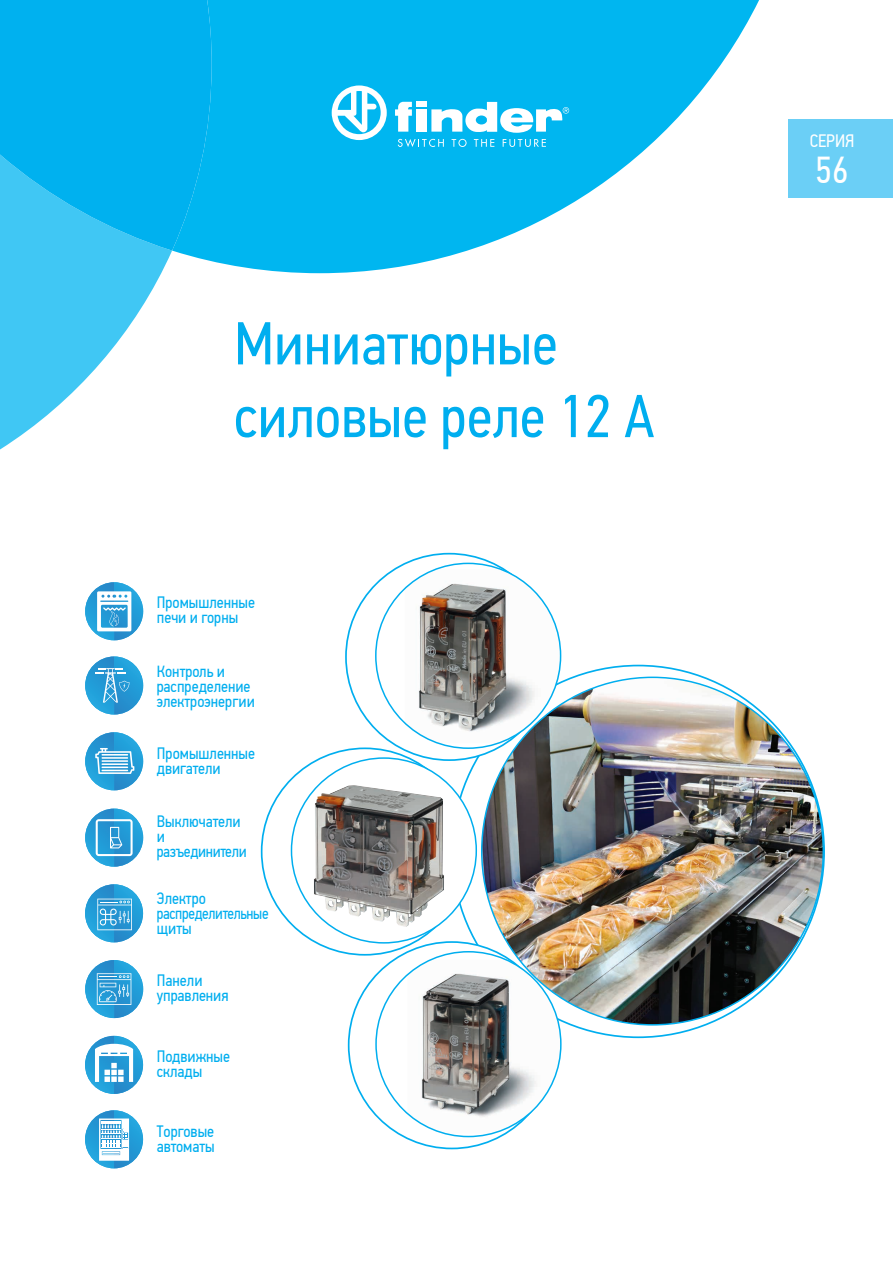
<style>
.page{position:relative;width:893px;height:1263px;background:#fff}
.page>*{position:absolute;margin:0;border:0;box-sizing:border-box;transform-origin:0 0}
.t1{font:60.6px/72.8px "PF Din Text Cond Pro";color:#00aeef}
.t2{font:37.5px "PF Din Text Cond Pro";color:#fff}
.t3{font:18px "PF Din Text Cond Pro";color:#fff}
.t4{font:16.5px/15px "PF Din Text Cond Pro";color:#00aeef}
.t5{font:16.5px/15px "PF Din Text Cond Pro";letter-spacing:-.02em;color:#00aeef}
</style>
<div class="page">
<div style="left:788px;top:119px;width:105px;height:79px;background:#6bcff6"></div>
<img style="left:85px;top:1110px;width:58px;height:58px">
<svg style="left:99px;top:1118px;width:30px;height:43px"></svg>
<img style="left:85px;top:656px;width:58px;height:58px">
<svg style="left:95px;top:668px;width:35px;height:35px"></svg>
<img style="left:85px;top:582px;width:58px;height:58px">
<svg style="left:97px;top:591px;width:34px;height:40px"></svg>
<img style="left:85px;top:732px;width:58px;height:58px">
<svg style="left:95px;top:748px;width:39px;height:26px"></svg>
<img style="left:85px;top:809px;width:58px;height:58px">
<svg style="left:96px;top:819px;width:37px;height:37px"></svg>
<img style="left:85px;top:960px;width:58px;height:58px">
<svg style="left:97px;top:973px;width:34px;height:32px"></svg>
<img style="left:85px;top:1036px;width:58px;height:58px">
<svg style="left:95px;top:1044px;width:38px;height:38px"></svg>
<img style="left:85px;top:884px;width:58px;height:58px">
<svg style="left:97px;top:899px;width:35px;height:31px"></svg>
<svg style="left:173px;top:0;width:586px;height:273px;fill:#00b6f0"></svg>
<svg style="left:0;top:251px;width:172px;height:198px;fill:#40c7f4"></svg>
<svg style="left:0;top:0;width:212px;height:251px;background:#08b4ef"></svg>
<svg style="left:332px;top:85px;width:55px;height:55px"></svg>
<svg style="left:431px;top:102px;width:138px;height:31px"></svg>
<svg style="left:395px;top:102px;width:17px;height:30px"></svg>
<div style="left:416px;top:109px;width:10px;height:23px;background:#fff"></div>
<div style="left:416px;top:102px;width:10px;height:5px;background:#fff"></div>
<svg style="left:398px;top:139px;width:46px;height:8px"></svg>
<svg style="left:452px;top:139px;width:15px;height:8px"></svg>
<svg style="left:474px;top:139px;width:20px;height:8px"></svg>
<svg style="left:503px;top:139px;width:43px;height:8px"></svg>
<svg style="left:569px;top:665px;width:256px;height:373px"></svg>
<svg style="left:261px;top:553px;width:301px;height:596px"></svg>
<img style="left:481px;top:676px;width:343px;height:349px">
<h1 class="t1" style="left:234px;top:307px;width:422px">Миниатюрные силовые реле 12 А</h1>
<p class="t4" style="left:157px;top:595px;width:100px">Промышленные печи и горны</p>
<p class="t4" style="left:157px;top:664px;width:100px">Контроль и распределение электроэнергии</p>
<p class="t4" style="left:157px;top:746px;width:100px">Промышленные двигатели</p>
<p class="t5" style="left:157px;top:814px;width:91px">Выключатели и разъединители</p>
<p class="t5" style="left:157px;top:891px;width:113px">Электро распределительные щиты</p>
<p class="t4" style="left:157px;top:973px;width:73px">Панели управления</p>
<p class="t4" style="left:157px;top:1049px;width:75px">Подвижные склады</p>
<p class="t4" style="left:157px;top:1124px;width:59px">Торговые автоматы</p>
<p class="t3" style="left:810px;top:130px;width:46px">СЕРИЯ</p>
<h2 class="t2" style="left:815px;top:148px;width:34px">56</h2>
</div>
